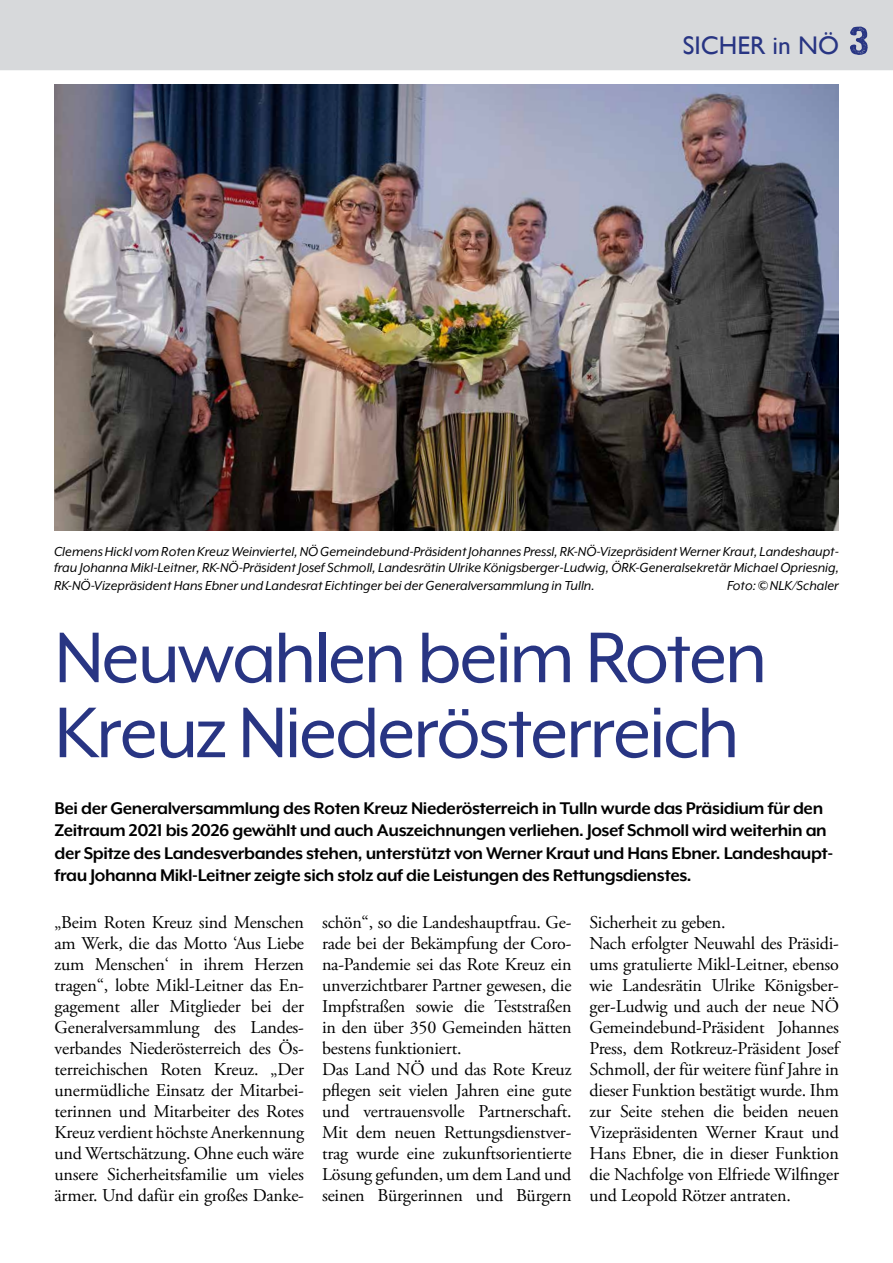
<style>
.page{position:relative;width:893px;height:1263px;background:#fff}
.page>*{position:absolute;margin:0;border:0;box-sizing:border-box;transform-origin:0 0}
.t1{font:82.5px/75px "Mr Eaves XL Mod OT";letter-spacing:-.03em;color:#283583}
.t2{font:25.5px "Gill Sans";color:#283583}
.t3{font:700 19.5px/22.5px "Mr Eaves XL Mod OT";letter-spacing:-.02em;color:#000}
.t4{font:18px/21px "Adobe Garamond Pro";letter-spacing:-.01em;color:#000}
.t5{font:italic 15px/16.5px "Mr Eaves XL Mod OT";color:#000}
.s1{font-family:"ZEMBOOD";font-size:40.5px}
.s2{font-style:normal}
</style>
<div class="page">
<div style="left:0;top:0;width:893px;height:70px;background:#d7d9db"></div>
<img style="left:54px;top:85px;width:785px;height:445px">
<h2 class="t2" style="left:683px;top:30px;width:189px">SICHER in NÖ <span class="s1">3</span></h2>
<p class="t5" style="left:54px;top:543px;width:786px">Clemens Hickl vom Roten Kreuz Weinviertel, NÖ Gemeindebund-Präsident Johannes Pressl, RK-NÖ-Vizepräsident Werner Kraut, Landeshaupt&shy;frau Johanna Mikl-Leitner, RK-NÖ-Präsident Josef Schmoll, Landesrätin Ulrike Königsberger-Ludwig, ÖRK-Generalsekretär Michael Opriesnig,</p>
<p class="t5" style="left:54px;top:577px;width:542px">RK-NÖ-Vizepräsident Hans Ebner und Landesrat Eichtinger bei der Generalversammlung in Tulln.</p>
<p class="t5" style="left:727px;top:577px;width:113px">Foto: <span class="s2">©</span>NLK/Schaler</p>
<h1 class="t1" style="left:55px;top:620px;width:714px">Neuwahlen beim Roten<br>Kreuz Niederösterreich</h1>
<p class="t3" style="left:55px;top:796px;width:780px">Bei der Generalversammlung des Roten Kreuz Niederösterreich in Tulln wurde das Präsidium für den Zeitraum 2021 bis 2026 gewählt und auch Auszeichnungen verliehen. Josef Schmoll wird weiterhin an der Spitze des Landesverbandes stehen, unterstützt von Werner Kraut und Hans Ebner. Landeshaupt&shy;frau Johanna Mikl-Leitner zeigte sich stolz auf die Leistungen des Rettungsdienstes.</p>
<p class="t4" style="left:55px;top:912px;width:251px;text-align:justify">„Beim Roten Kreuz sind Menschen am Werk, die das Motto ‘Aus Liebe zum Menschen‘ in ihrem Herzen tragen“, lobte Mikl-Leitner das En&shy;gagement aller Mitglieder bei der Generalversammlung des Landes&shy;verbandes Niederösterreich des Ös&shy;terreichischen Roten Kreuz. „Der unermüdliche Einsatz der Mitarbei&shy;terinnen und Mitarbeiter des Rotes Kreuz verdient höchste Anerkennung und Wertschätzung. Ohne euch wäre unsere Sicherheitsfamilie um vieles ärmer. Und dafür ein großes Danke-</p>
<p class="t4" style="left:322px;top:912px;width:251px">schön“, so die Landeshauptfrau. Ge&shy;rade bei der Bekämpfung der Coro&shy;na-Pandemie sei das Rote Kreuz ein unverzichtbarer Partner gewesen, die Impfstraßen sowie die Teststraßen in den über 350 Gemeinden hätten bestens funktioniert.<br>Das Land NÖ und das Rote Kreuz pflegen seit vielen Jahren eine gute und vertrauensvolle Partnerschaft.<br>Mit dem neuen Rettungsdienstver&shy;trag wurde eine zukunftsorientierte Lösung gefunden, um dem Land und seinen Bürgerinnen und Bürgern</p>
<p class="t4" style="left:589px;top:912px;width:251px">Sicherheit zu geben.<br>Nach erfolgter Neuwahl des Präsidi&shy;ums gratulierte Mikl-Leitner, ebenso wie Landesrätin Ulrike Königsber&shy;ger-Ludwig und auch der neue NÖ Gemeindebund-Präsident Johannes Press, dem Rotkreuz-Präsident Josef Schmoll, der für weitere fünf Jahre in dieser Funktion bestätigt wurde. Ihm zur Seite stehen die beiden neuen Vizepräsidenten Werner Kraut und Hans Ebner, die in dieser Funktion die Nachfolge von Elfriede Wilfinger und Leopold Rötzer antraten.</p>
</div>
